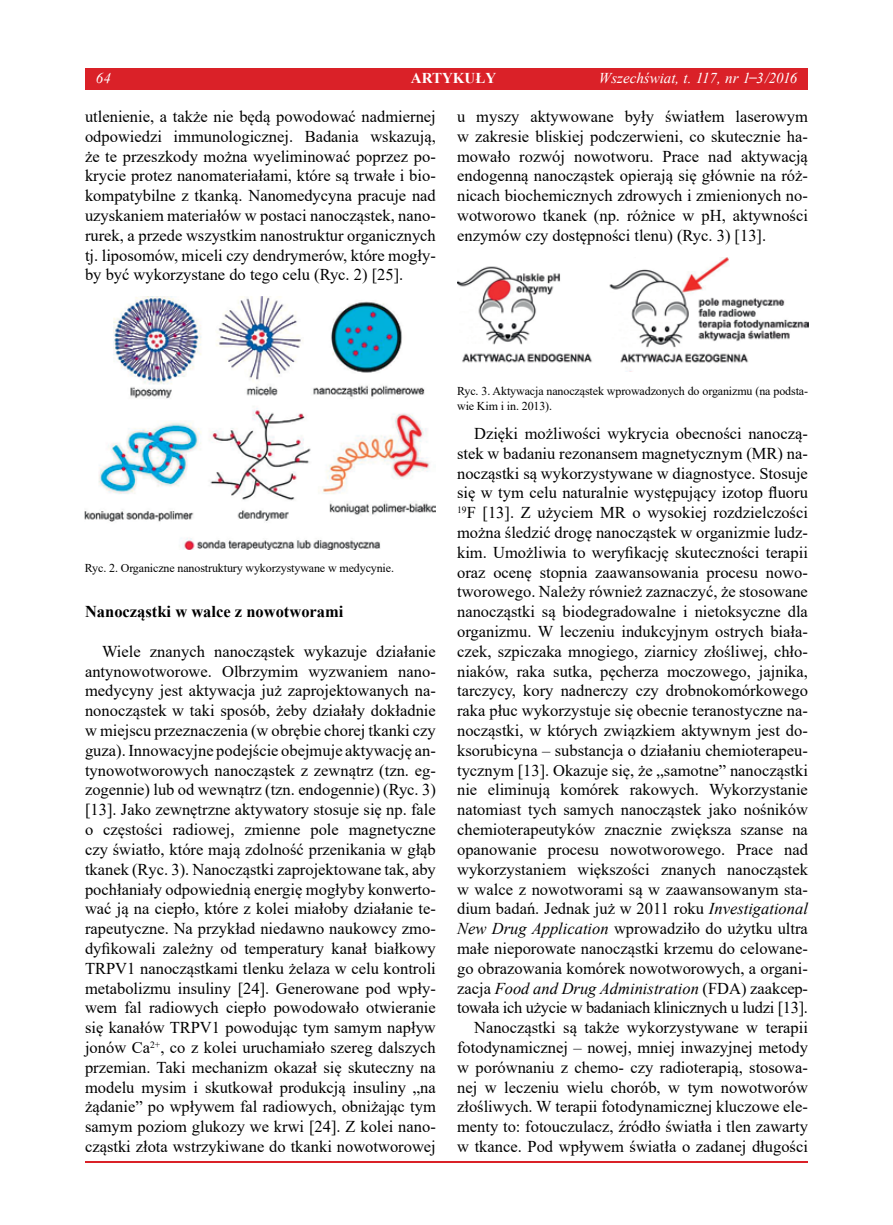
<style>
.page{position:relative;width:893px;height:1225px;background:#fff}
.page>*{position:absolute;margin:0;border:0;box-sizing:border-box;transform-origin:0 0}
.t1{font:16.5px/19.8px "Times New Roman";color:#000;text-align:justify}
.t2{font:700 16.5px "Times New Roman";color:#000}
.t3{font:italic 15px "Times New Roman";color:#fff}
.t4{font:700 15px "Times New Roman";color:#fff}
.t5{font:12px/14.4px "Times New Roman";letter-spacing:-.01em;color:#000}
.s1{font-style:normal}
.s2{font-style:italic}
</style>
<div class="page">
<hr style="left:85px;top:1161px;width:723px;height:1px;background:#da2128">
<img style="left:85px;top:296px;width:351px;height:254px">
<img style="left:457px;top:257px;width:351px;height:115px">
<div style="left:85px;top:68px;width:723px;height:21px;background:#da2128"></div>
<p class="t3" style="left:96px;top:68px;width:16px">64</p>
<p class="t4" style="left:411px;top:67px;width:87px">ARTYKUŁY</p>
<p class="t3" style="left:599px;top:68px;width:200px">Wszechświat, t. 117, nr 1 <span class="s1">̶</span>3/2016</p>
<p class="t1" style="left:85px;top:106px;width:352px">utlenienie, a także nie będą powodować nadmiernej odpowiedzi immunologicznej. Badania wskazują, że te przeszkody można wyeliminować poprzez po&shy;krycie protez nanomateriałami, które są trwałe i bio&shy;kompatybilne z tkanką. Nanomedycyna pracuje nad uzyskaniem materiałów w postaci nanocząstek, nano&shy;rurek, a przede wszystkim nanostruktur organicznych tj. liposomów, miceli czy dendrymerów, które mogły&shy;by być wykorzystane do tego celu (Ryc. 2) [25].</p>
<p class="t1" style="left:457px;top:106px;width:352px">u myszy aktywowane były światłem laserowym w zakresie bliskiej podczerwieni, co skutecznie ha&shy;mowało rozwój nowotworu. Prace nad aktywacją endogenną nanocząstek opierają się głównie na róż&shy;nicach biochemicznych zdrowych i zmienionych no&shy;wotworowo tkanek (np. różnice w pH, aktywności enzymów czy dostępności tlenu) (Ryc. 3) [13].</p>
<p class="t5" style="left:85px;top:560px;width:311px">Ryc. 2. Organiczne nanostruktury wykorzystywane w medycynie.</p>
<p class="t2" style="left:85px;top:600px;width:260px">Nanocząstki w walce z nowotworami</p>
<p class="t1" style="left:85px;top:641px;width:352px;text-indent:17px">Wiele znanych nanocząstek wykazuje działanie antynowotworowe. Olbrzymim wyzwaniem nano&shy;medycyny jest aktywacja już zaprojektowanych na&shy;nonocząstek w taki sposób, żeby działały dokładnie w miejscu przeznaczenia (w obrębie chorej tkanki czy guza). Innowacyjne podejście obejmuje aktywację an&shy;tynowotworowych nanocząstek z zewnątrz (tzn. eg&shy;zogennie) lub od wewnątrz (tzn. endogennie) (Ryc. 3) [13]. Jako zewnętrzne aktywatory stosuje się np. fale o częstości radiowej, zmienne pole magnetyczne czy światło, które mają zdolność przenikania w głąb tkanek (Ryc. 3). Nanocząstki zaprojektowane tak, aby pochłaniały odpowiednią energię mogłyby konwerto&shy;wać ją na ciepło, które z kolei miałoby działanie te&shy;rapeutyczne. Na przykład niedawno naukowcy zmo&shy;dyfikowali zależny od temperatury kanał białkowy TRPV1 nanocząstkami tlenku żelaza w celu kontroli metabolizmu insuliny [24]. Generowane pod wpły&shy;wem fal radiowych ciepło powodowało otwieranie się kanałów TRPV1 powodując tym samym napływ jonów Ca<sup>2+</sup>, co z kolei uruchamiało szereg dalszych przemian. Taki mechanizm okazał się skuteczny na modelu mysim i skutkował produkcją insuliny „na żądanie” po wpływem fal radiowych, obniżając tym samym poziom glukozy we krwi [24]. Z kolei nano&shy;cząstki złota wstrzykiwane do tkanki nowotworowej</p>
<p class="t5" style="left:457px;top:383px;width:352px">Ryc. 3. Aktywacja nanocząstek wprowadzonych do organizmu (na podsta&shy;wie Kim i in. 2013).</p>
<p class="t1" style="left:457px;top:423px;width:352px;text-align:right">Dzięki możliwości wykrycia obecności nanoczą&shy;stek w badaniu rezonansem magnetycznym (MR) na&shy;nocząstki są wykorzystywane w diagnostyce. Stosuje się w tym celu naturalnie występujący izotop fluoru <sup>19</sup>F [13]. Z użyciem MR o wysokiej rozdzielczości można śledzić drogę nanocząstek w organizmie ludz&shy;kim. Umożliwia to weryfikację skuteczności terapii oraz ocenę stopnia zaawansowania procesu nowo&shy;tworowego. Należy również zaznaczyć, że stosowane nanocząstki są biodegradowalne i nietoksyczne dla organizmu. W leczeniu indukcyjnym ostrych biała&shy;czek, szpiczaka mnogiego, ziarnicy złośliwej, chło&shy;niaków, raka sutka, pęcherza moczowego, jajnika, tarczycy, kory nadnerczy czy drobnokomórkowego raka płuc wykorzystuje się obecnie teranostyczne na&shy;nocząstki, w których związkiem aktywnym jest do&shy;ksorubicyna – substancja o działaniu chemioterapeu&shy;tycznym [13]. Okazuje się, że „samotne” nanocząstki nie eliminują komórek rakowych. Wykorzystanie natomiast tych samych nanocząstek jako nośników chemioterapeutyków znacznie zwiększa szanse na opanowanie procesu nowotworowego. Prace nad wykorzystaniem większości znanych nanocząstek w walce z nowotworami są w zaawansowanym sta&shy;dium badań. Jednak już w 2011 roku <span class="s2">Investigational New Drug Application</span> wprowadziło do użytku ultra małe nieporowate nanocząstki krzemu do celowane&shy;go obrazowania komórek nowotworowych, a organi&shy;zacja <span class="s2">Food and Drug Administration</span> (FDA) zaakcep&shy;towała ich użycie w badaniach klinicznych u ludzi [13].<br>Nanocząstki są także wykorzystywane w terapii fotodynamicznej – nowej, mniej inwazyjnej metody w porównaniu z chemo- czy radioterapią, stosowa&shy;nej w leczeniu wielu chorób, w tym nowotworów złośliwych. W terapii fotodynamicznej kluczowe ele&shy;menty to: fotouczulacz, źródło światła i tlen zawarty w tkance. Pod wpływem światła o zadanej długości</p>
</div>
